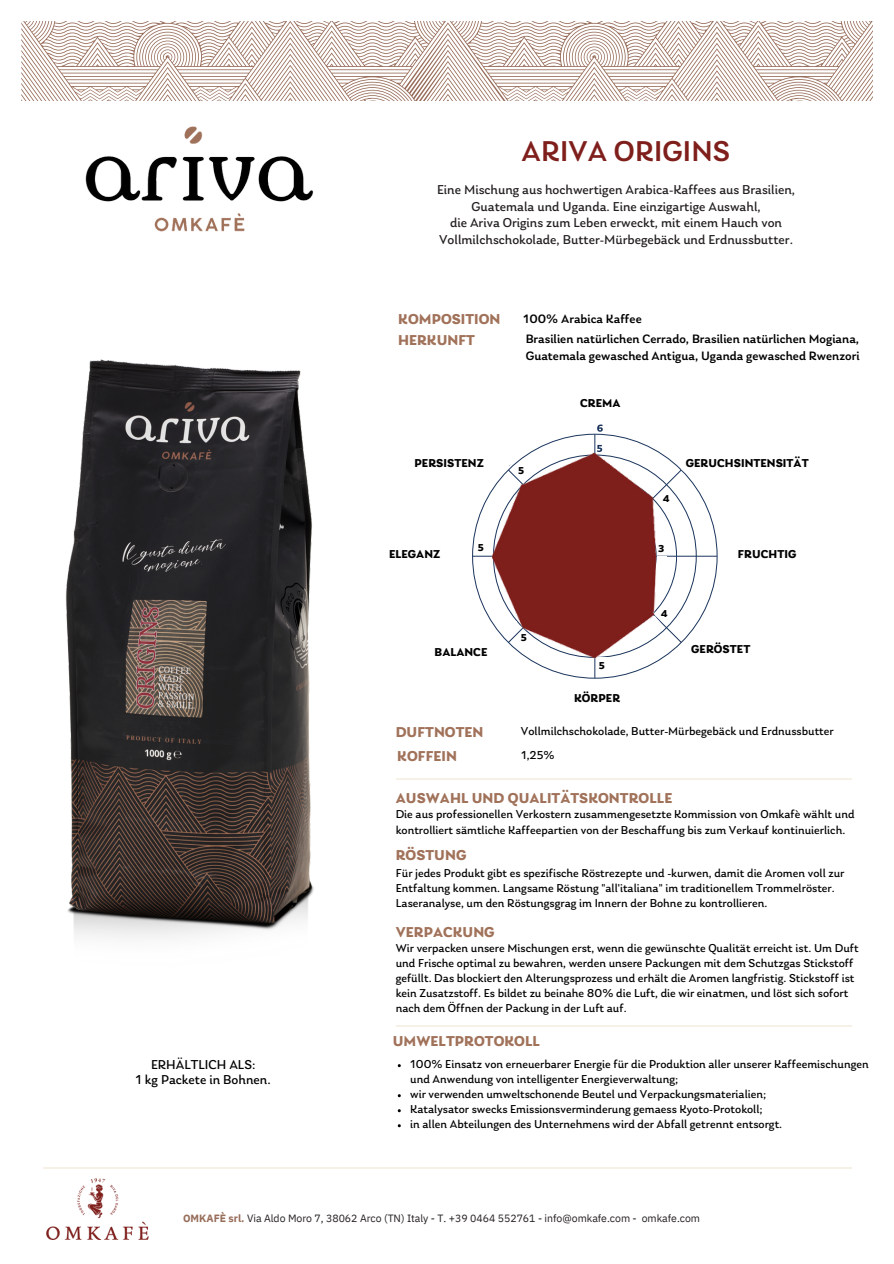
<style>
.page{position:relative;width:894px;height:1264px;background:#fff}
.page>*{position:absolute;margin:0;border:0;box-sizing:border-box;transform-origin:0 0}
.t1{font:500 30px "Laca";letter-spacing:.005em;color:#7f1f1c}
.t2{font:700 15px "Laca";letter-spacing:.005em;color:#a1725a}
.t3{font:13.5px/17px "Laca";color:#231f20;text-align:center}
.t4{font:13.5px "Laca";color:#000}
.t5{font:500 12.75px/17px "Laca";color:#000}
.t6{font:12px/15px "Laca";color:#000}
.t7{font:700 12px "Laca";letter-spacing:.005em;color:#000}
.t8{font:10.5px "IBM Plex Sans";color:#231f20}
.t9{font:700 10.5px "Laca";color:#000}
.s1{font-weight:700;color:#976c59}
</style>
<div class="page">
<hr style="left:395px;top:777px;width:456px;height:2px;background:#f5f1e7">
<hr style="left:395px;top:1024px;width:456px;height:2px;background:#f5f1e7">
<hr style="left:43px;top:1166px;width:808px;height:2px;background:#f5f1e7">
<svg style="left:21px;top:21px;width:851px;height:80px"></svg>
<img style="left:65px;top:359px;width:249px;height:579px">
<img style="left:85px;top:126px;width:229px;height:106px">
<img style="left:47px;top:1178px;width:101px;height:61px">
<img style="left:472px;top:424px;width:239px;height:255px">
<p class="t1" style="left:521px;top:139px;width:210px">ARIVA ORIGINS</p>
<p class="t3" style="left:437px;top:182px;width:359px">Eine Mischung aus hochwertigen Arabica-Kaffees aus Brasilien,<br>Guatemala und Uganda. Eine einzigartige Auswahl,</p>
<p class="t3" style="left:439px;top:215px;width:355px">die Ariva Origins zum Leben erweckt, mit einem Hauch von<br>Vollmilchschokolade, Butter-Mürbegebäck und Erdnussbutter.</p>
<p class="t2" style="left:398px;top:313px;width:104px">KOMPOSITION</p>
<p class="t2" style="left:398px;top:334px;width:78px">HERKUNFT</p>
<p class="t5" style="left:523px;top:311px;width:120px">100% Arabica Kaffee</p>
<p class="t5" style="left:525px;top:332px;width:335px">Brasilien natürlichen Cerrado, Brasilien natürlichen Mogiana,<br>Guatemala gewasched Antigua, Uganda gewasched Rwenzori</p>
<p class="t7" style="left:580px;top:398px;width:42px">CREMA</p>
<p class="t7" style="left:414px;top:458px;width:71px">PERSISTENZ</p>
<p class="t9" style="left:518px;top:466px;width:8px">5</p>
<p class="t9" style="left:662px;top:494px;width:8px">4</p>
<p class="t7" style="left:685px;top:458px;width:124px">GERUCHSINTENSITÄT</p>
<p class="t7" style="left:389px;top:549px;width:53px">ELEGANZ</p>
<p class="t9" style="left:477px;top:542px;width:8px">5</p>
<p class="t9" style="left:658px;top:544px;width:8px">3</p>
<p class="t9" style="left:660px;top:609px;width:8px">4</p>
<p class="t7" style="left:737px;top:549px;width:60px">FRUCHTIG</p>
<p class="t9" style="left:520px;top:633px;width:8px">5</p>
<p class="t7" style="left:434px;top:646px;width:54px">BALANCE</p>
<p class="t7" style="left:691px;top:643px;width:61px">GERÖSTET</p>
<p class="t9" style="left:598px;top:660px;width:8px">5</p>
<p class="t2" style="left:395px;top:726px;width:89px">DUFTNOTEN</p>
<p class="t2" style="left:397px;top:750px;width:61px">KOFFEIN</p>
<p class="t7" style="left:574px;top:693px;width:48px">KÖRPER</p>
<p class="t6" style="left:520px;top:724px;width:314px">Vollmilchschokolade, Butter-Mürbegebäck und Erdnussbutter</p>
<p class="t6" style="left:521px;top:748px;width:35px">1,25%</p>
<p class="t2" style="left:396px;top:791px;width:278px">AUSWAHL UND QUALITÄTSKONTROLLE</p>
<p class="t6" style="left:395px;top:806px;width:460px;line-height:16px">Die aus professionellen Verkostern zusammengesetzte Kommission von Omkafè wählt und kontrolliert sämtliche Kaffeepartien von der Beschaffung bis zum Verkauf kontinuierlich.</p>
<p class="t4" style="left:151px;top:1059px;width:106px">ERHÄLTLICH ALS:</p>
<p class="t4" style="left:136px;top:1073px;width:137px">1 kg Packete in Bohnen.</p>
<p class="t2" style="left:395px;top:849px;width:72px">RÖSTUNG</p>
<p class="t6" style="left:396px;top:866px;width:450px">Für jedes Produkt gibt es spezifische Röstrezepte und -kurwen, damit die Aromen voll zur<br>Entfaltung kommen. Langsame Röstung "all'italiana" im traditionellem Trommelröster.<br>Laseranalyse, um den Röstungsgrag im Innern der Bohne zu kontrollieren.</p>
<p class="t2" style="left:395px;top:926px;width:100px">VERPACKUNG</p>
<p class="t6" style="left:395px;top:941px;width:464px">Wir verpacken unsere Mischungen erst, wenn die gewünschte Qualität erreicht ist. Um Duft und Frische optimal zu bewahren, werden unsere Packungen mit dem Schutzgas Stickstoff gefüllt. Das blockiert den Alterungsprozess und erhält die Aromen langfristig. Stickstoff ist kein Zusatzstoff. Es bildet zu beinahe 80% die Luft, die wir einatmen, und löst sich sofort nach dem Öffnen der Packung in der Luft auf.</p>
<p class="t2" style="left:392px;top:1034px;width:149px">UMWELTPROTOKOLL</p>
<p class="t6" style="left:410px;top:1057px;width:460px">100% Einsatz von erneuerbarer Energie für die Produktion aller unserer Kaffeemischungen und Anwendung von intelligenter Energieverwaltung;</p>
<p class="t6" style="left:410px;top:1087px;width:357px">wir verwenden umweltschonende Beutel und Verpackungsmaterialien;</p>
<p class="t6" style="left:410px;top:1102px;width:354px">Katalysator swecks Emissionsverminderung gemaess Kyoto-Protokoll;</p>
<p class="t6" style="left:410px;top:1117px;width:373px">in allen Abteilungen des Unternehmens wird der Abfall getrennt entsorgt.</p>
<p class="t8" style="left:183px;top:1210px;width:518px"><span class="s1">OMKAFÈ srl.</span> Via Aldo Moro 7, 38062 Arco (TN) Italy - T. +39 0464 552761 - info@omkafe.com - omkafe.com</p>
</div>
